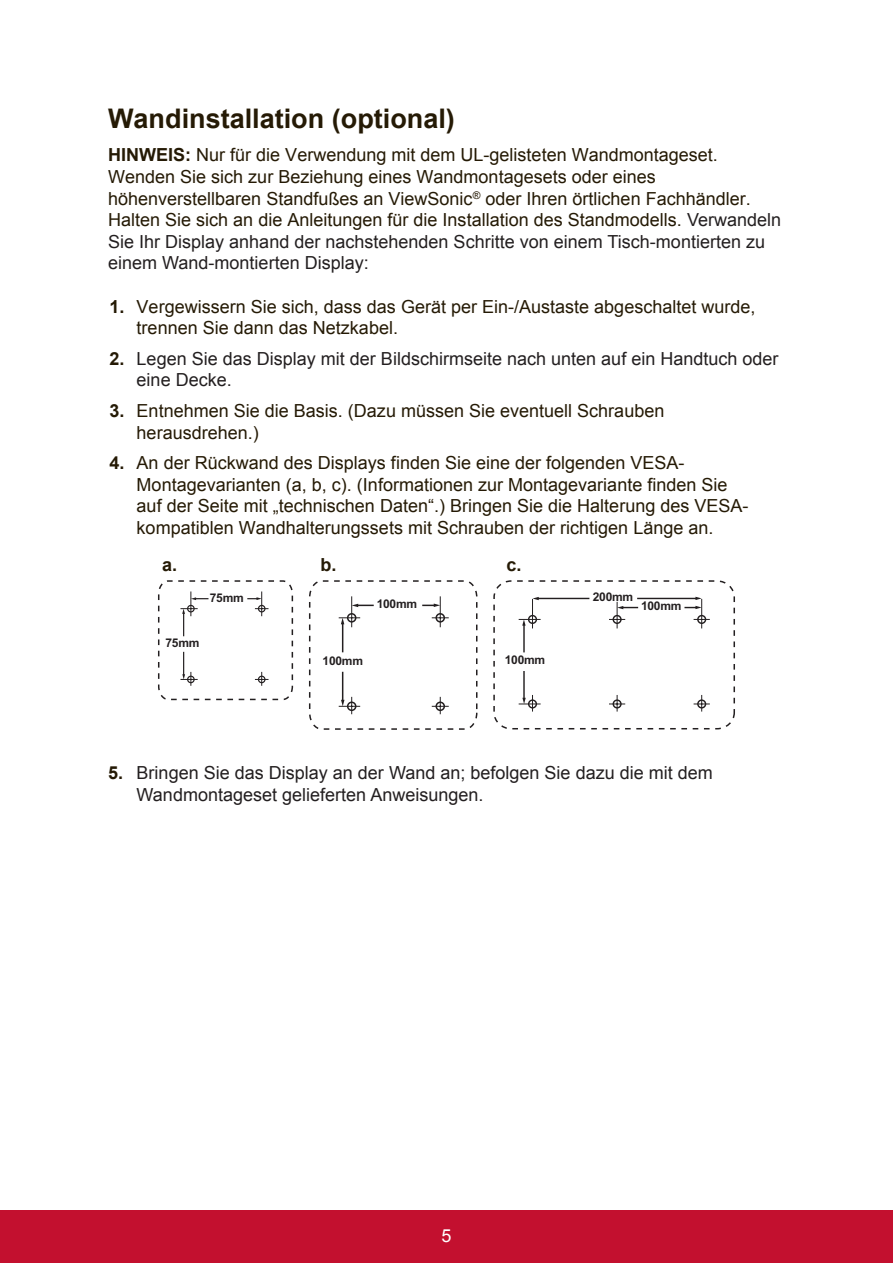
<style>
.page{position:relative;width:893px;height:1263px;background:#fff}
.page>*{position:absolute;margin:0;border:0;box-sizing:border-box;transform-origin:0 0}
.t1{font:700 27px "Arial";color:#251a05}
.t2{font:18px/21.6px "Arial";color:#251a05}
.t3{font:18px/21.6px "Arial";color:#231f20}
.t4{font:700 18px "Arial";color:#251a05}
.t5{font:18px "Arial";color:#fff}
.t6{font:700 12px "Arial";letter-spacing:-.02em;color:#231f20}
.s1{font-weight:700}
.s2{color:#231f20}
.s3{font-weight:700;color:#251a05}
</style>
<div class="page">
<div style="left:0;top:1210px;width:892px;height:53px;background:#c3102f"></div>
<svg style="left:158px;top:580px;width:136px;height:121px"></svg>
<svg style="left:308px;top:580px;width:170px;height:150px"></svg>
<hr style="left:537px;top:598px;width:52px;height:1px;background:#231f20">
<svg style="left:518px;top:597px;width:22px;height:114px"></svg>
<svg style="left:609px;top:597px;width:100px;height:114px"></svg>
<div style="left:493px;top:580px;width:241px;height:149px;border:2px dashed #231f20;border-radius:17px"></div>
<h1 class="t1" style="left:108px;top:100px;width:348px">Wandinstallation (optional)</h1>
<p class="t2" style="left:108px;top:144px;width:674px"><span class="s1">HINWEIS:</span> Nur für die Verwendung mit dem UL-gelisteten Wandmontageset.<br>Wenden Sie sich zur Beziehung eines Wandmontagesets oder eines höhenverstellbaren Standfußes an ViewSonic<sup>®</sup> oder Ihren örtlichen Fachhändler.<br>Halten Sie sich an die Anleitungen für die Installation des Standmodells. <span class="s2">Verwandeln Sie Ihr Display anhand der nachstehenden Schritte von einem Tisch-montierten zu einem Wand-montierten Display:</span></p>
<p class="t2" style="left:137px;top:296px;width:620px;text-indent:-27px"><span class="s1">1.</span> Vergewissern Sie sich, dass das Gerät per Ein-/Austaste abgeschaltet wurde, trennen Sie dann das Netzkabel.</p>
<p class="t3" style="left:137px;top:348px;width:643px;text-indent:-27px"><span class="s3">2.</span> Legen Sie das Display mit der Bildschirmseite nach unten auf ein Handtuch oder eine Decke.</p>
<p class="t2" style="left:137px;top:400px;width:529px;text-indent:-27px"><span class="s1">3.</span> Entnehmen Sie die Basis. (Dazu müssen Sie eventuell Schrauben herausdrehen.)</p>
<p class="t2" style="left:137px;top:452px;width:613px;text-indent:-27px"><span class="s1">4.</span> An der Rückwand des Displays finden Sie eine der folgenden VESA-Montagevarianten (a, b, c). (Informationen zur Montagevariante finden Sie auf der Seite mit „technischen Daten“.) Bringen Sie die Halterung des VESA&shy;kompatiblen Wandhalterungssets mit Schrauben der richtigen Länge an.</p>
<p class="t4" style="left:162px;top:552px;width:17px">a.</p>
<p class="t4" style="left:320px;top:552px;width:18px">b.</p>
<p class="t4" style="left:506px;top:552px;width:17px">c.</p>
<p class="t6" style="left:210px;top:590px;width:35px">75mm</p>
<p class="t6" style="left:165px;top:635px;width:35px">75mm</p>
<p class="t6" style="left:376px;top:596px;width:42px">100mm</p>
<p class="t6" style="left:322px;top:652px;width:42px">100mm</p>
<p class="t6" style="left:504px;top:652px;width:42px">100mm</p>
<p class="t6" style="left:592px;top:589px;width:42px">200mm</p>
<p class="t6" style="left:640px;top:598px;width:42px">100mm</p>
<p class="t3" style="left:136px;top:762px;width:577px;text-indent:-28px"><span class="s3">5.</span> Bringen Sie das Display an der Wand an; befolgen Sie dazu die mit dem<br>Wandmontageset gelieferten Anweisungen.</p>
<p class="t5" style="left:441px;top:1223px;width:12px">5</p>
</div>
